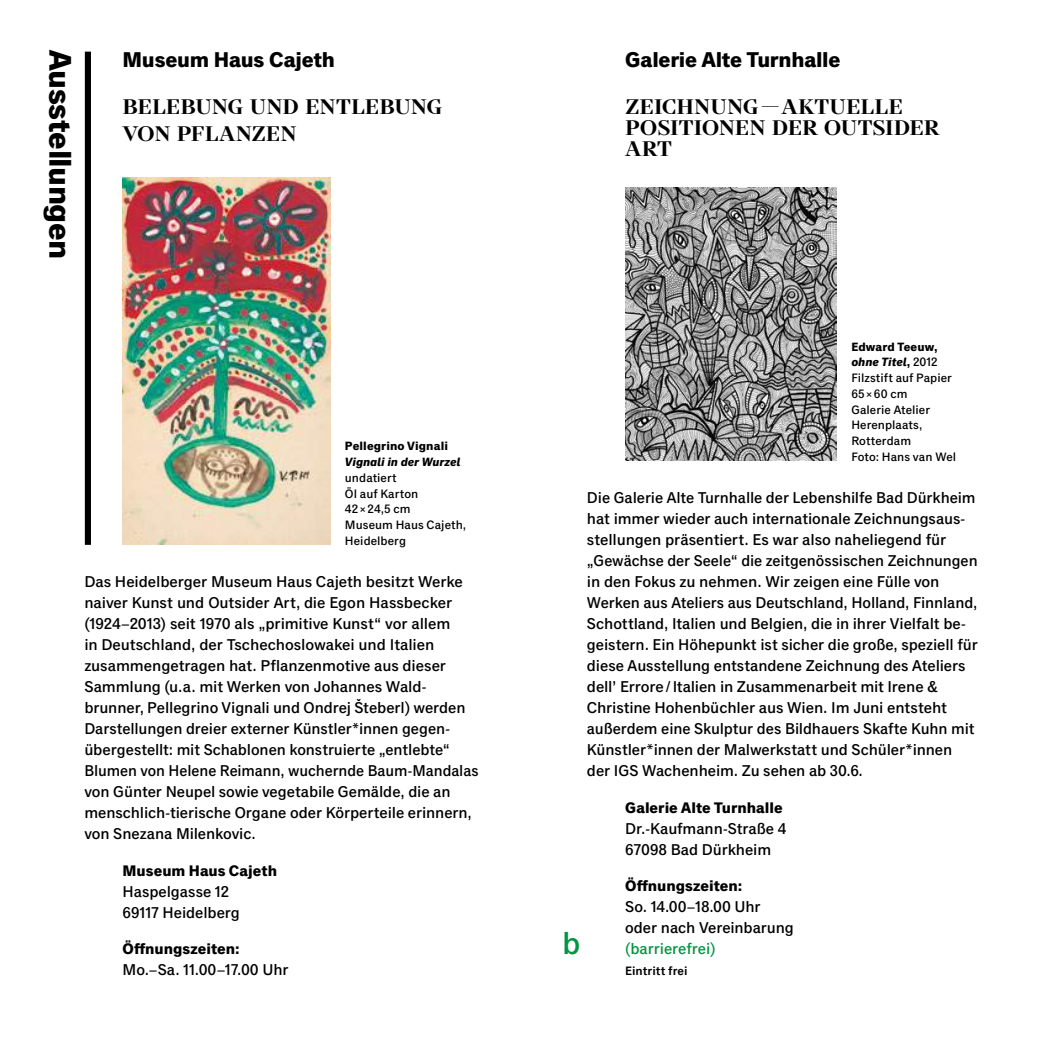
<style>
.page{position:relative;width:1042px;height:1042px;background:#fff}
.page>*{position:absolute;margin:0;border:0;box-sizing:border-box;transform-origin:0 0}
.t1{font:700 31.5px "Classic Grotesque Std";letter-spacing:-.015em;color:#000}
.t2{font:500 31.5px "Classic Grotesque Std";color:#009641}
.t3{font:700 21.53px "Classic Grotesque Std";letter-spacing:-.01em;color:#000}
.t4{font:700 21px/21px "TT Nooks";letter-spacing:-.025em;color:#000}
.t5{font:500 15.75px/21px "Classic Grotesque Std";letter-spacing:-.005em;color:#000}
.t6{font:500 15.75px "Classic Grotesque Std";letter-spacing:-.005em;color:#009641}
.t7{font:700 15.4px "Classic Grotesque Std";color:#000}
.t8{font:500 12.25px/15.8px "Classic Grotesque Std";letter-spacing:.005em;color:#000}
.t9{font:600 12.25px "Classic Grotesque Std";color:#000}
.t10{font:700 12.08px/15.8px "Classic Grotesque Std";letter-spacing:.01em;color:#000}
.t11{font:italic 700 12.08px "Classic Grotesque Std";letter-spacing:.005em;color:#000}
.s1{font-style:italic}
.s2{font-weight:500;font-size:12.25px}
</style>
<div class="page">
<img style="left:123px;top:177px;width:207px;height:368px">
<img style="left:625px;top:188px;width:211px;height:273px">
<div style="left:85px;top:52px;width:6px;height:493px;background:#000"></div>
<h1 class="t1" style="left:81px;top:50px;width:211px;rotate:90deg">Ausstellungen</h1>
<h2 class="t3" style="left:123px;top:46px;width:214px">Museum Haus Cajeth</h2>
<h3 class="t4" style="left:123px;top:94px;width:322px;line-height:26.2px">BELEBUNG UND ENTLEBUNG<br>VON PFLANZEN</h3>
<p class="t10" style="left:345px;top:438px;width:104px">Pellegrino Vignali</p>
<p class="t11" style="left:345px;top:454px;width:117px">Vignali in der Wurzel</p>
<p class="t8" style="left:345px;top:470px;width:123px">undatiert<br>Öl auf Karton<br>42×24,5 cm<br>Museum Haus Cajeth,<br>Heidelberg</p>
<p class="t5" style="left:84px;top:571px;width:396px">Das Heidelberger Museum Haus Cajeth besitzt Werke naiver Kunst und Outsider Art, die Egon Hassbecker (1924–2013) seit 1970 als „primitive Kunst“ vor allem<br>in Deutschland, der Tschechoslowakei und Italien zusammengetragen hat. Pflanzenmotive aus dieser Sammlung (u.a. mit Werken von Johannes Wald&shy;brunner, Pellegrino Vignali und Ondrej Šteberl) werden Darstellungen dreier externer Künstler*innen gegen&shy;übergestellt: mit Schablonen konstruierte „entlebte“ Blumen von Helene Reimann, wuchernde Baum-Mandalas von Günter Neupel sowie vegetabile Gemälde, die an menschlich-tierische Organe oder Körperteile erinnern, von Snezana Milenkovic.</p>
<p class="t7" style="left:123px;top:860px;width:156px">Museum Haus Cajeth</p>
<p class="t5" style="left:123px;top:881px;width:119px">Haspelgasse 12<br>69117 Heidelberg</p>
<p class="t7" style="left:123px;top:939px;width:119px">Öffnungszeiten:</p>
<p class="t5" style="left:123px;top:960px;width:168px">Mo.–Sa. 11.00–17.00 Uhr</p>
<h2 class="t3" style="left:625px;top:46px;width:217px">Galerie Alte Turnhalle</h2>
<h3 class="t4" style="left:625px;top:97px;width:316px">ZEICHNUNG—AKTUELLE<br>POSITIONEN DER OUTSIDER<br>ART</h3>
<p class="t10" style="left:851px;top:339px;width:88px">Edward Teeuw, <span class="s1">ohne Titel</span>, <span class="s2">2012</span></p>
<p class="t8" style="left:851px;top:370px;width:106px">Filzstift auf Papier<br>65×60 cm<br>Galerie Atelier<br>Herenplaats,<br>Rotterdam<br>Foto: Hans van Wel</p>
<p class="t5" style="left:587px;top:487px;width:392px">Die Galerie Alte Turnhalle der Lebenshilfe Bad Dürkheim hat immer wieder auch internationale Zeichnungsaus&shy;stellungen präsentiert. Es war also naheliegend für „Gewächse der Seele“ die zeitgenössischen Zeichnungen in den Fokus zu nehmen. Wir zeigen eine Fülle von Werken aus Ateliers aus Deutschland, Holland, Finnland, Schottland, Italien und Belgien, die in ihrer Vielfalt be&shy;geistern. Ein Höhepunkt ist sicher die große, speziell für diese Ausstellung entstandene Zeichnung des Ateliers dell’ Errore/Italien in Zusammenarbeit mit Irene &amp; Christine Hohenbüchler aus Wien. Im Juni entsteht außerdem eine Skulptur des Bildhauers Skafte Kuhn mit Künstler*innen der Malwerkstatt und Schüler*innen der IGS Wachenheim. Zu sehen ab 30.6.</p>
<p class="t7" style="left:625px;top:797px;width:159px">Galerie Alte Turnhalle</p>
<p class="t5" style="left:625px;top:818px;width:163px">Dr.-Kaufmann-Straße 4<br>67098 Bad Dürkheim</p>
<p class="t7" style="left:625px;top:876px;width:119px">Öffnungszeiten:</p>
<p class="t5" style="left:625px;top:897px;width:170px">So. 14.00–18.00 Uhr oder nach Vereinbarung</p>
<h1 class="t2" style="left:562px;top:924px;width:20px">b</h1>
<p class="t6" style="left:625px;top:939px;width:92px">(barrierefrei)</p>
<p class="t9" style="left:625px;top:963px;width:64px">Eintritt frei</p>
</div>
